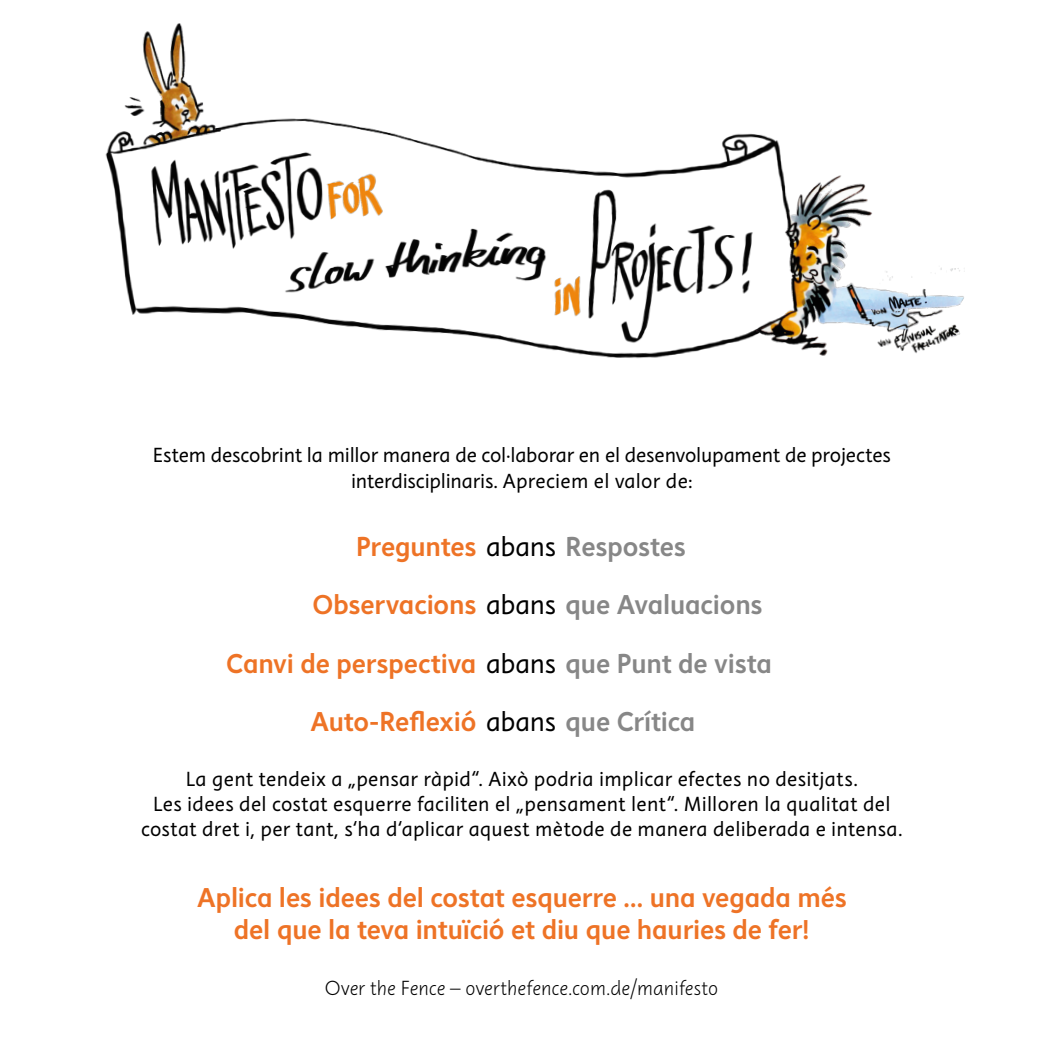
<style>
.page{position:relative;width:1042px;height:1042px;background:#fff}
.page>*{position:absolute;margin:0;border:0;box-sizing:border-box;transform-origin:0 0}
.Manifest-statements{font:28px "Instant Slow";letter-spacing:-.005em;color:#ee7326}
.Manifest-klein{font:28px/31.5px "Instant Slow";color:#ee7326;text-align:center}
.Manifest-statements-2{font:28px "Instant Slow";letter-spacing:-.005em;color:#878787}
.Manifest-klein-2{font:21px/25.2px "Instant";letter-spacing:.01em;color:#000;text-align:center}
.t1{font:21px "Instant Quick";letter-spacing:-.015em;color:#000}
.s1{font-family:"Instant";color:#000}
.s2{color:#878787}
.s3{color:#ee7326}
</style>
<div class="page">
<img style="left:105px;top:23px;width:860px;height:336px">
<p class="Manifest-klein-2" style="left:153px;top:442px;width:739px">Estem descobrint la millor manera de col·laborar en el desenvolupament de projectes interdisciplinaris. Apreciem el valor de:</p>
<p class="Manifest-statements" style="left:356px;top:528px;width:331px">Preguntes <span class="s1">abans</span> <span class="s2">Respostes</span></p>
<p class="Manifest-statements-2" style="left:312px;top:586px;width:452px"><span class="s3">Observacions</span> <span class="s1">abans</span> que Avaluacions</p>
<p class="Manifest-statements" style="left:226px;top:645px;width:547px">Canvi de perspectiva <span class="s1">abans</span> <span class="s2">que Punt de vista</span></p>
<p class="Manifest-statements" style="left:310px;top:703px;width:386px">Auto-Reflexió <span class="s1">abans</span> <span class="s2">que Crítica</span></p>
<p class="Manifest-klein-2" style="left:141px;top:766px;width:763px">La gent tendeix a „pensar ràpid“. Això podria implicar efectes no desitjats.<br>Les idees del costat esquerre faciliten el „pensament lent“. Milloren la qualitat del costat dret i, per tant, s‘ha d‘aplicar aquest mètode de manera deliberada e intensa.</p>
<p class="Manifest-klein" style="left:197px;top:881px;width:651px">Aplica les idees del costat esquerre ... una vegada més del que la teva intuïció et diu que hauries de fer!</p>
<p class="t1" style="left:325px;top:974px;width:395px">Over the Fence – overthefence.com.de/manifesto</p>
</div>
